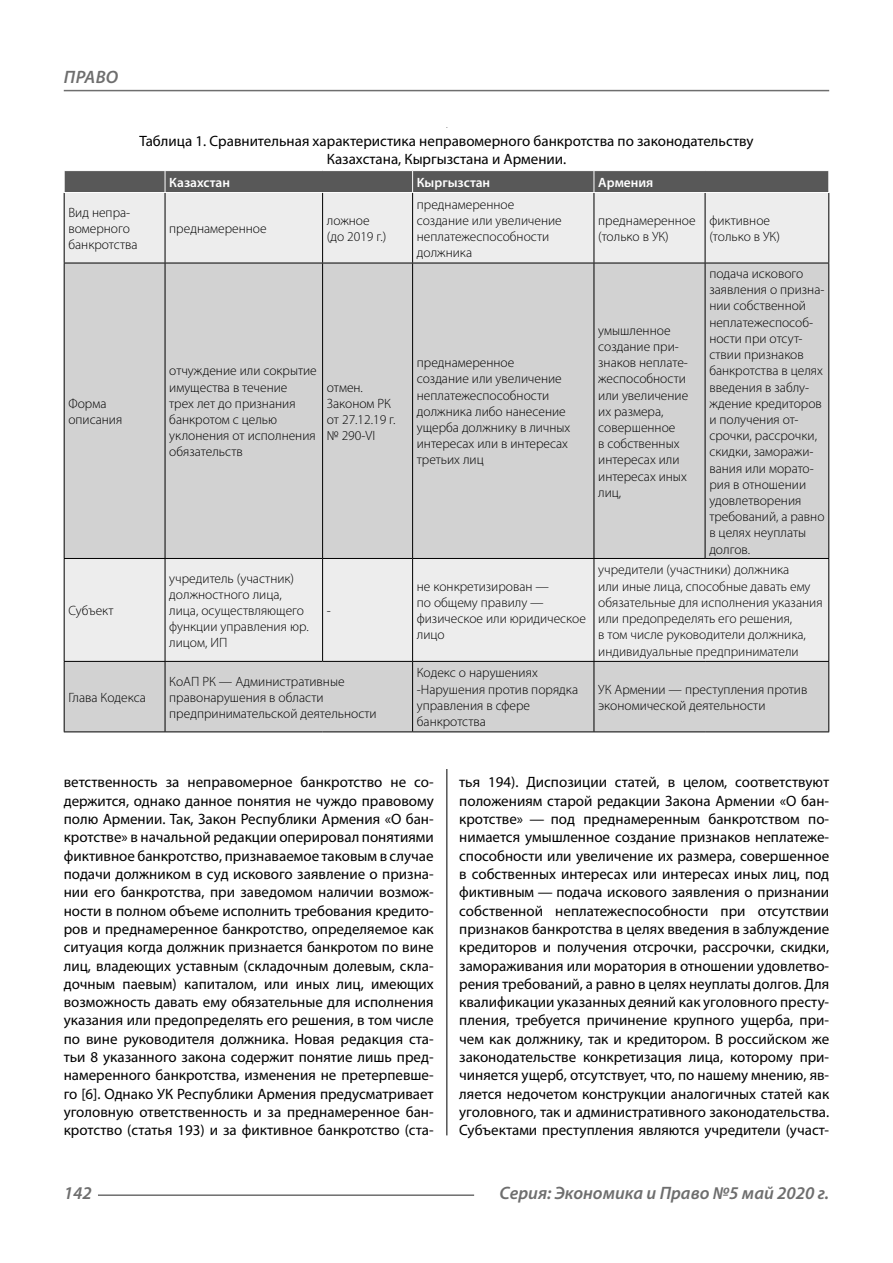
<style>
.page{position:relative;width:893px;height:1263px;background:#fff}
.page>*{position:absolute;margin:0;border:0;box-sizing:border-box;transform-origin:0 0}
.t1{font:italic 600 18px "Myriad Pro";color:#6e6e6e}
.Normal{font:15px/18.3px "Myriad Pro";color:#000;text-align:justify}
.podpis{font:15px/18.3px "Myriad Pro";color:#000;text-align:center}
.Tab_content{font:300 13.5px/16.2px "Myriad Pro";color:#000}
.Tab_header{font:600 13.5px "Myriad Pro";color:#fff}
</style>
<div class="page">
<hr style="left:446px;top:128px;width:1px;height:1007px;background:#000">
<div style="left:65px;top:193px;width:763px;height:70px;background:#ededed"></div>
<svg style="left:65px;top:264px;width:763px;height:467px;background:#d7d7d7"></svg>
<hr style="left:64px;top:193px;width:1px;height:70px;background:#000">
<hr style="left:165px;top:193px;width:1px;height:70px;background:#000">
<hr style="left:322px;top:193px;width:1px;height:70px;background:#000">
<hr style="left:412px;top:193px;width:1px;height:70px;background:#000">
<hr style="left:594px;top:193px;width:1px;height:70px;background:#000">
<hr style="left:705px;top:193px;width:1px;height:70px;background:#000">
<hr style="left:828px;top:193px;width:1px;height:70px;background:#000">
<hr style="left:64px;top:263px;width:101px;height:1px;background:#000">
<hr style="left:64px;top:263px;width:1px;height:295px;background:#000">
<hr style="left:165px;top:263px;width:158px;height:1px;background:#000">
<hr style="left:165px;top:263px;width:1px;height:295px;background:#000">
<hr style="left:323px;top:263px;width:90px;height:1px;background:#000">
<hr style="left:322px;top:263px;width:1px;height:295px;background:#000">
<hr style="left:413px;top:263px;width:181px;height:1px;background:#000">
<hr style="left:412px;top:263px;width:1px;height:295px;background:#000">
<hr style="left:594px;top:263px;width:111px;height:1px;background:#000">
<hr style="left:594px;top:263px;width:1px;height:295px;background:#000">
<hr style="left:705px;top:263px;width:124px;height:1px;background:#000">
<hr style="left:705px;top:263px;width:1px;height:295px;background:#000">
<hr style="left:828px;top:263px;width:1px;height:295px;background:#000">
<hr style="left:64px;top:558px;width:101px;height:1px;background:#000">
<hr style="left:64px;top:559px;width:1px;height:102px;background:#000">
<hr style="left:165px;top:558px;width:158px;height:1px;background:#000">
<hr style="left:165px;top:559px;width:1px;height:102px;background:#000">
<hr style="left:323px;top:558px;width:90px;height:1px;background:#000">
<hr style="left:322px;top:559px;width:1px;height:102px;background:#000">
<hr style="left:413px;top:558px;width:181px;height:1px;background:#000">
<hr style="left:412px;top:559px;width:1px;height:102px;background:#000">
<hr style="left:594px;top:558px;width:111px;height:1px;background:#000">
<hr style="left:594px;top:559px;width:1px;height:102px;background:#000">
<hr style="left:705px;top:558px;width:124px;height:1px;background:#000">
<hr style="left:828px;top:559px;width:1px;height:102px;background:#000">
<hr style="left:64px;top:661px;width:101px;height:1px;background:#000">
<hr style="left:64px;top:662px;width:1px;height:69px;background:#000">
<hr style="left:165px;top:661px;width:158px;height:1px;background:#000">
<hr style="left:165px;top:662px;width:1px;height:69px;background:#000">
<hr style="left:323px;top:661px;width:90px;height:1px;background:#000">
<hr style="left:413px;top:661px;width:181px;height:1px;background:#000">
<hr style="left:412px;top:662px;width:1px;height:69px;background:#000">
<hr style="left:594px;top:661px;width:111px;height:1px;background:#000">
<hr style="left:594px;top:662px;width:1px;height:69px;background:#000">
<hr style="left:705px;top:661px;width:124px;height:1px;background:#000">
<hr style="left:828px;top:662px;width:1px;height:69px;background:#000">
<hr style="left:64px;top:731px;width:101px;height:1px;background:#000">
<hr style="left:165px;top:731px;width:158px;height:1px;background:#000">
<hr style="left:323px;top:731px;width:90px;height:1px;background:#000">
<hr style="left:413px;top:731px;width:181px;height:1px;background:#000">
<hr style="left:594px;top:731px;width:111px;height:1px;background:#000">
<hr style="left:705px;top:731px;width:124px;height:1px;background:#000">
<hr style="left:413px;top:170px;width:181px;height:1px;background:#fff">
<div style="left:64px;top:171px;width:765px;height:21px;background:#585858"></div>
<hr style="left:413px;top:192px;width:181px;height:1px;background:#fff">
<hr style="left:98px;top:1194px;width:376px;height:2px;background:#6e6e6e">
<hr style="left:64px;top:90px;width:765px;height:1px;background:#6e6e6e">
<p class="t1" style="left:64px;top:66px;width:24px">Право</p>
<p class="podpis" style="left:139px;top:131px;width:615px">Таблица 1. Сравнительная характеристика неправомерного банкротства по законодательству<br>Казахстана, Кыргызстана и Армении.</p>
<p class="Tab_header" style="left:169px;top:173px;width:62px">Казахстан</p>
<p class="Tab_header" style="left:417px;top:173px;width:75px">Кыргызстан</p>
<p class="Tab_header" style="left:598px;top:173px;width:57px">Армения</p>
<p class="Tab_content" style="left:68px;top:204px;width:71px">Вид непра&shy;вомерного банкротства</p>
<p class="Tab_content" style="left:68px;top:395px;width:56px">Форма описания</p>
<p class="Tab_content" style="left:68px;top:602px;width:47px">Субъект</p>
<p class="Tab_content" style="left:68px;top:689px;width:79px">Глава Кодекса</p>
<p class="Tab_content" style="left:169px;top:220px;width:99px">преднамеренное</p>
<p class="Tab_content" style="left:327px;top:212px;width:44px">ложное</p>
<p class="Tab_content" style="left:327px;top:228px;width:61px">(до 2019 г.)</p>
<p class="Tab_content" style="left:417px;top:196px;width:147px">преднамеренное создание или увеличение неплатежеспособности должника</p>
<p class="Tab_content" style="left:169px;top:363px;width:149px">отчуждение или сокрытие имущества в течение<br>трех лет до признания банкротом с целью уклонения от исполнения обязательств</p>
<p class="Tab_content" style="left:327px;top:379px;width:70px">отмен.<br>Законом РК от 27.12.19 г. № 290-VI</p>
<p class="Tab_content" style="left:417px;top:354px;width:155px">преднамеренное<br>создание или увеличение неплатежеспособности должника либо нанесение ущерба должнику в личных интересах или в интересах третьих лиц</p>
<p class="Tab_content" style="left:169px;top:570px;width:141px">учредитель (участник) должностного лица, лица, осуществляющего функции управления юр. лицом, ИП</p>
<p class="Tab_content" style="left:327px;top:602px;width:6px">-</p>
<p class="Tab_content" style="left:417px;top:578px;width:171px">не конкретизирован —<br>по общему правилу — физическое или юридическое лицо</p>
<p class="Tab_content" style="left:169px;top:673px;width:209px">КоАП РК — Административные правонарушения в области предпринимательской деятельности</p>
<p class="Tab_content" style="left:417px;top:665px;width:163px">Кодекс о нарушениях -Нарушения против порядка управления в сфере банкротства</p>
<p class="Tab_content" style="left:598px;top:212px;width:99px">преднамеренное (только в УК)</p>
<p class="Tab_content" style="left:709px;top:212px;width:62px">фиктивное</p>
<p class="Tab_content" style="left:709px;top:228px;width:72px">(только в УК)</p>
<p class="Tab_content" style="left:598px;top:322px;width:92px">умышленное создание при&shy;знаков неплате&shy;жеспособности или увеличение их размера, совершенное<br>в собственных интересах или интересах иных лиц,</p>
<p class="Tab_content" style="left:709px;top:265px;width:117px">подача искового заявления о призна&shy;нии собственной неплатежеспособ&shy;ности при отсут&shy;ствии признаков банкротства в целях введения в заблу&shy;ждение кредиторов и получения от&shy;срочки, рассрочки, скидки, заморажи&shy;вания или морато&shy;рия в отношении удовлетворения требований, а равно в целях неуплаты долгов.</p>
<p class="Tab_content" style="left:598px;top:562px;width:226px">учредители (участники) должника<br>или иные лица, способные давать ему обязательные для исполнения указания или предопределять его решения,<br>в том числе руководители должника, индивидуальные предприниматели</p>
<p class="Tab_content" style="left:598px;top:681px;width:211px">УК Армении — преступления против экономической деятельности</p>
<p class="Normal" style="left:64px;top:773px;width:371px">ветственность за неправомерное банкротство не со&shy;держится, однако данное понятия не чуждо правовому полю Армении. Так, Закон Республики Армения «О бан&shy;кротстве» в начальной редакции оперировал понятиями фиктивное банкротство, признаваемое таковым в случае подачи должником в суд искового заявление о призна&shy;нии его банкротства, при заведомом наличии возмож&shy;ности в полном объеме исполнить требования кредито&shy;ров и преднамеренное банкротство, определяемое как ситуация когда должник признается банкротом по вине лиц, владеющих уставным (складочным долевым, скла&shy;дочным паевым) капиталом, или иных лиц, имеющих возможность давать ему обязательные для исполнения указания или предопределять его решения, в том числе по вине руководителя должника. Новая редакция ста&shy;тьи 8 указанного закона содержит понятие лишь пред&shy;намеренного банкротства, изменения не претерпевше&shy;го [6]. Однако УК Республики Армения предусматривает уголовную ответственность и за преднамеренное бан&shy;кротство (статья 193) и за фиктивное банкротство (ста-</p>
<p class="Normal" style="left:459px;top:773px;width:371px">тья 194). Диспозиции статей, в целом, соответствуют положениям старой редакции Закона Армении «О бан&shy;кротстве» — под преднамеренным банкротством по&shy;нимается умышленное создание признаков неплатеже&shy;способности или увеличение их размера, совершенное в собственных интересах или интересах иных лиц, под фиктивным — подача искового заявления о признании собственной неплатежеспособности при отсутствии признаков банкротства в целях введения в заблуждение кредиторов и получения отсрочки, рассрочки, скидки, замораживания или моратория в отношении удовлетво&shy;рения требований, а равно в целях неуплаты долгов. Для квалификации указанных деяний как уголовного престу&shy;пления, требуется причинение крупного ущерба, при&shy;чем как должнику, так и кредитором. В российском же законодательстве конкретизация лица, которому при&shy;чиняется ущерб, отсутствует, что, по нашему мнению, яв&shy;ляется недочетом конструкции аналогичных статей как уголовного, так и административного законодательства.<br>Субъектами преступления являются учредители (участ-</p>
<p class="t1" style="left:64px;top:1182px;width:30px">142</p>
<p class="t1" style="left:500px;top:1182px;width:331px">Серия: Экономика и Право №5 май 2020 г.</p>
</div>
